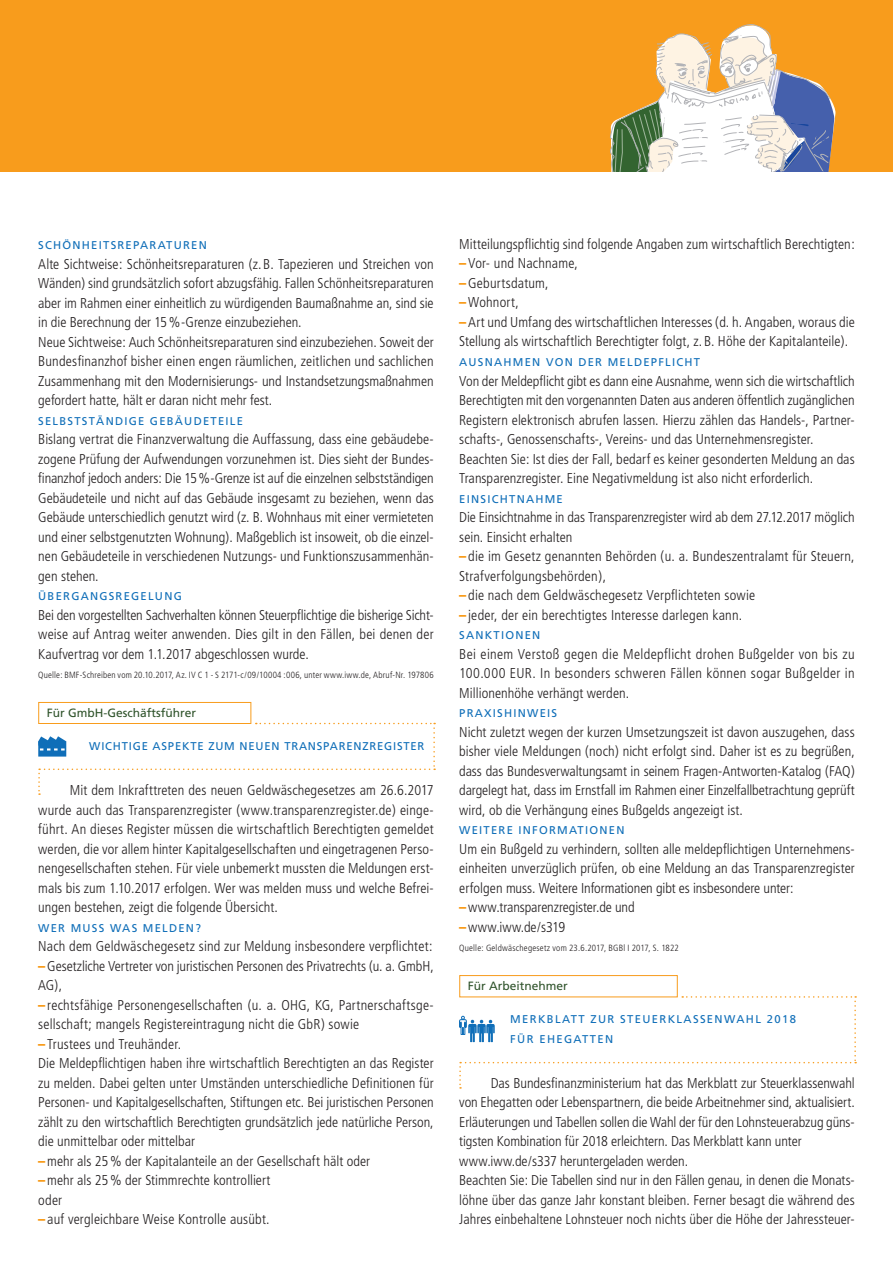
<style>
.page{position:relative;width:893px;height:1263px;background:#fff}
.page>*{position:absolute;margin:0;border:0;box-sizing:border-box;transform-origin:0 0}
.t1{font:300 condensed 14.25px/19.5px "Frutiger";color:#231f20}
.t2{font:12px "Frutiger";color:#2f532b}
.t3{font:11.25px/19.5px "Frutiger";letter-spacing:.11em;color:#0f6eb8}
.t4{font:11.25px "Frutiger";letter-spacing:.07em;color:#0f6eb8}
.t5{font:300 condensed 9px "Frutiger";letter-spacing:.025em;color:#231f20}
.s1{font-weight:900;color:#f89c1c}
</style>
<div class="page">
<div style="left:0;top:0;width:893px;height:171px;background:#f89c1c"></div>
<svg style="left:610px;top:24px;width:225px;height:147px"></svg>
<div style="left:38px;top:702px;width:213px;height:22px;border:1px solid #f89c1c"></div>
<svg style="left:38px;top:723px;width:397px;height:72px"></svg>
<div style="left:459px;top:975px;width:219px;height:22px;border:1px solid #f89c1c"></div>
<svg style="left:459px;top:996px;width:397px;height:93px"></svg>
<p class="t3" style="left:38px;top:235px;width:170px">SCHÖNHEITSREPARATUREN</p>
<p class="t1" style="left:38px;top:254px;width:397px">Alte Sichtweise: Schönheitsreparaturen (z.B. Tapezieren und Streichen von Wänden) sind grundsätzlich sofort abzugsfähig. Fallen Schönheitsreparaturen aber im Rahmen einer einheitlich zu würdigenden Baumaßnahme an, sind sie in die Berechnung der 15%-Grenze einzubeziehen.<br>Neue Sichtweise: Auch Schönheitsreparaturen sind einzubeziehen. Soweit der Bundesfinanzhof bisher einen engen räumlichen, zeitlichen und sachlichen Zusammenhang mit den Modernisierungs- und Instandsetzungsmaßnahmen gefordert hatte, hält er daran nicht mehr fest.</p>
<p class="t3" style="left:38px;top:411px;width:206px">SELBSTSTÄNDIGE GEBÄUDETEILE</p>
<p class="t1" style="left:38px;top:430px;width:397px;text-align:justify">Bislang vertrat die Finanzverwaltung die Auffassung, dass eine gebäudebe&shy;zogene Prüfung der Aufwendungen vorzunehmen ist. Dies sieht der Bundes&shy;finanzhof jedoch anders: Die 15%-Grenze ist auf die einzelnen selbstständigen Gebäudeteile und nicht auf das Gebäude insgesamt zu beziehen, wenn das Gebäude unterschiedlich genutzt wird (z. B. Wohnhaus mit einer vermieteten und einer selbstgenutzten Wohnung). Maßgeblich ist insoweit, ob die einzel&shy;nen Gebäudeteile in verschiedenen Nutzungs- und Funktionszusammenhän&shy;gen stehen.</p>
<p class="t3" style="left:38px;top:586px;width:145px">ÜBERGANGSREGELUNG</p>
<p class="t1" style="left:38px;top:605px;width:397px;text-align:justify">Bei den vorgestellten Sachverhalten können Steuerpflichtige die bisherige Sicht&shy;weise auf Antrag weiter anwenden. Dies gilt in den Fällen, bei denen der Kaufvertrag vor dem 1.1.2017 abgeschlossen wurde.</p>
<p class="t5" style="left:38px;top:670px;width:397px">Quelle: BMF-Schreiben vom 20.10.2017, Az. IV C 1 - S 2171-c/09/10004 :006, unter www.iww.de, Abruf-Nr. 197806</p>
<p class="t2" style="left:47px;top:706px;width:151px">Für GmbH-Geschäftsführer</p>
<p class="t4" style="left:89px;top:739px;width:337px">WICHTIGE ASPEKTE ZUM NEUEN TRANSPARENZREGISTER</p>
<p class="t1" style="left:38px;top:781px;width:397px;text-align:justify;text-indent:32px">Mit dem Inkrafttreten des neuen Geldwäschegesetzes am 26.6.2017 wurde auch das Transparenzregister (www.transparenzregister.de) einge&shy;führt. An dieses Register müssen die wirtschaftlich Berechtigten gemeldet werden, die vor allem hinter Kapitalgesellschaften und eingetragenen Perso&shy;nengesellschaften stehen. Für viele unbemerkt mussten die Meldungen erst&shy;mals bis zum 1.10.2017 erfolgen. Wer was melden muss und welche Befrei&shy;ungen bestehen, zeigt die folgende Übersicht.</p>
<p class="t3" style="left:38px;top:918px;width:164px">WER MUSS WAS MELDEN?</p>
<p class="t1" style="left:38px;top:937px;width:397px;text-align:justify">Nach dem Geldwäschegesetz sind zur Meldung insbesondere verpflichtet: <span class="s1">–</span>Gesetzliche Vertreter von juristischen Personen des Privatrechts (u. a. GmbH, AG),</p>
<p class="t1" style="left:38px;top:995px;width:397px"><span class="s1">–</span> rechtsfähige Personengesellschaften (u. a. OHG, KG, Partnerschaftsge&shy;sellschaft; mangels Registereintragung nicht die GbR) sowie</p>
<p class="t1" style="left:38px;top:1034px;width:397px"><span class="s1">–</span> Trustees und Treuhänder.<br>Die Meldepflichtigen haben ihre wirtschaftlich Berechtigten an das Register zu melden. Dabei gelten unter Umständen unterschiedliche Definitionen für Personen- und Kapitalgesellschaften, Stiftungen etc. Bei juristischen Personen zählt zu den wirtschaftlich Berechtigten grundsätzlich jede natürliche Person, die unmittelbar oder mittelbar<br><span class="s1">–</span>mehr als 25% der Kapitalanteile an der Gesellschaft hält oder<br><span class="s1">–</span>mehr als 25% der Stimmrechte kontrolliert<br>oder</p>
<p class="t1" style="left:38px;top:1209px;width:233px"><span class="s1">–</span> auf vergleichbare Weise Kontrolle ausübt.</p>
<p class="t1" style="left:459px;top:234px;width:397px">Mitteilungspflichtig sind folgende Angaben zum wirtschaftlich Berechtigten:</p>
<p class="t1" style="left:459px;top:254px;width:397px"><span class="s1">–</span> Vor- und Nachname,<br><span class="s1">–</span>Geburtsdatum,<br><span class="s1">–</span>Wohnort,<br><span class="s1">–</span>Art und Umfang des wirtschaftlichen Interesses (d. h. Angaben, woraus die Stellung als wirtschaftlich Berechtigter folgt, z.B. Höhe der Kapitalanteile).</p>
<p class="t3" style="left:459px;top:352px;width:242px">AUSNAHMEN VON DER MELDEPFLICHT</p>
<p class="t1" style="left:459px;top:371px;width:397px">Von der Meldepflicht gibt es dann eine Ausnahme, wenn sich die wirtschaftlich Berechtigten mit den vorgenannten Daten aus anderen öffentlich zugänglichen Registern elektronisch abrufen lassen. Hierzu zählen das Handels-, Partner&shy;schafts-, Genossenschafts-, Vereins- und das Unternehmensregister.<br>Beachten Sie: Ist dies der Fall, bedarf es keiner gesonderten Meldung an das Transparenzregister. Eine Negativmeldung ist also nicht erforderlich.</p>
<p class="t3" style="left:459px;top:489px;width:105px">EINSICHTNAHME</p>
<p class="t1" style="left:459px;top:508px;width:397px">Die Einsichtnahme in das Transparenzregister wird ab dem 27.12.2017 möglich sein. Einsicht erhalten</p>
<p class="t1" style="left:459px;top:547px;width:397px"><span class="s1">–</span> die im Gesetz genannten Behörden (u. a. Bundeszentralamt für Steuern,<br>Strafverfolgungsbehörden),</p>
<p class="t1" style="left:459px;top:586px;width:297px"><span class="s1">–</span> die nach dem Geldwäschegesetz Verpflichteten sowie</p>
<p class="t1" style="left:459px;top:605px;width:284px"><span class="s1">–</span> jeder, der ein berechtigtes Interesse darlegen kann.</p>
<p class="t3" style="left:459px;top:625px;width:83px">SANKTIONEN</p>
<p class="t1" style="left:459px;top:644px;width:397px;text-align:justify">Bei einem Verstoß gegen die Meldepflicht drohen Bußgelder von bis zu 100.000 EUR. In besonders schweren Fällen können sogar Bußgelder in Millionenhöhe verhängt werden.</p>
<p class="t3" style="left:459px;top:703px;width:99px">PRAXISHINWEIS</p>
<p class="t1" style="left:459px;top:722px;width:397px;text-align:justify">Nicht zuletzt wegen der kurzen Umsetzungszeit ist davon auszugehen, dass bisher viele Meldungen (noch) nicht erfolgt sind. Daher ist es zu begrüßen, dass das Bundesverwaltungsamt in seinem Fragen-Antworten-Katalog (FAQ) dargelegt hat, dass im Ernstfall im Rahmen einer Einzelfallbetrachtung geprüft wird, ob die Verhängung eines Bußgelds angezeigt ist.</p>
<p class="t3" style="left:459px;top:820px;width:167px">WEITERE INFORMATIONEN</p>
<p class="t1" style="left:459px;top:839px;width:397px">Um ein Bußgeld zu verhindern, sollten alle meldepflichtigen Unternehmens&shy;einheiten unverzüglich prüfen, ob eine Meldung an das Transparenzregister erfolgen muss. Weitere Informationen gibt es insbesondere unter: <span class="s1">–</span>www.transparenzregister.de und<br><span class="s1">–</span>www.iww.de/s319</p>
<p class="t5" style="left:459px;top:943px;width:221px">Quelle: Geldwäschegesetz vom 23.6.2017, BGBl I 2017, S. 1822</p>
<p class="t2" style="left:468px;top:979px;width:102px">Für Arbeitnehmer</p>
<p class="t3" style="left:510px;top:1009px;width:287px">MERKBLATT ZUR STEUERKLASSENWAHL 2018<br>FÜR EHEGATTEN</p>
<p class="t1" style="left:459px;top:1073px;width:397px;text-indent:32px">Das Bundesfinanzministerium hat das Merkblatt zur Steuerklassenwahl von Ehegatten oder Lebenspartnern, die beide Arbeitnehmer sind, aktualisiert.<br>Erläuterungen und Tabellen sollen die Wahl der für den Lohnsteuerabzug güns&shy;tigsten Kombination für 2018 erleichtern. Das Merkblatt kann unter www.iww.de/s337 heruntergeladen werden.<br>Beachten Sie: Die Tabellen sind nur in den Fällen genau, in denen die Monats&shy;löhne über das ganze Jahr konstant bleiben. Ferner besagt die während des Jahres einbehaltene Lohnsteuer noch nichts über die Höhe der Jahressteuer-</p>
</div>
